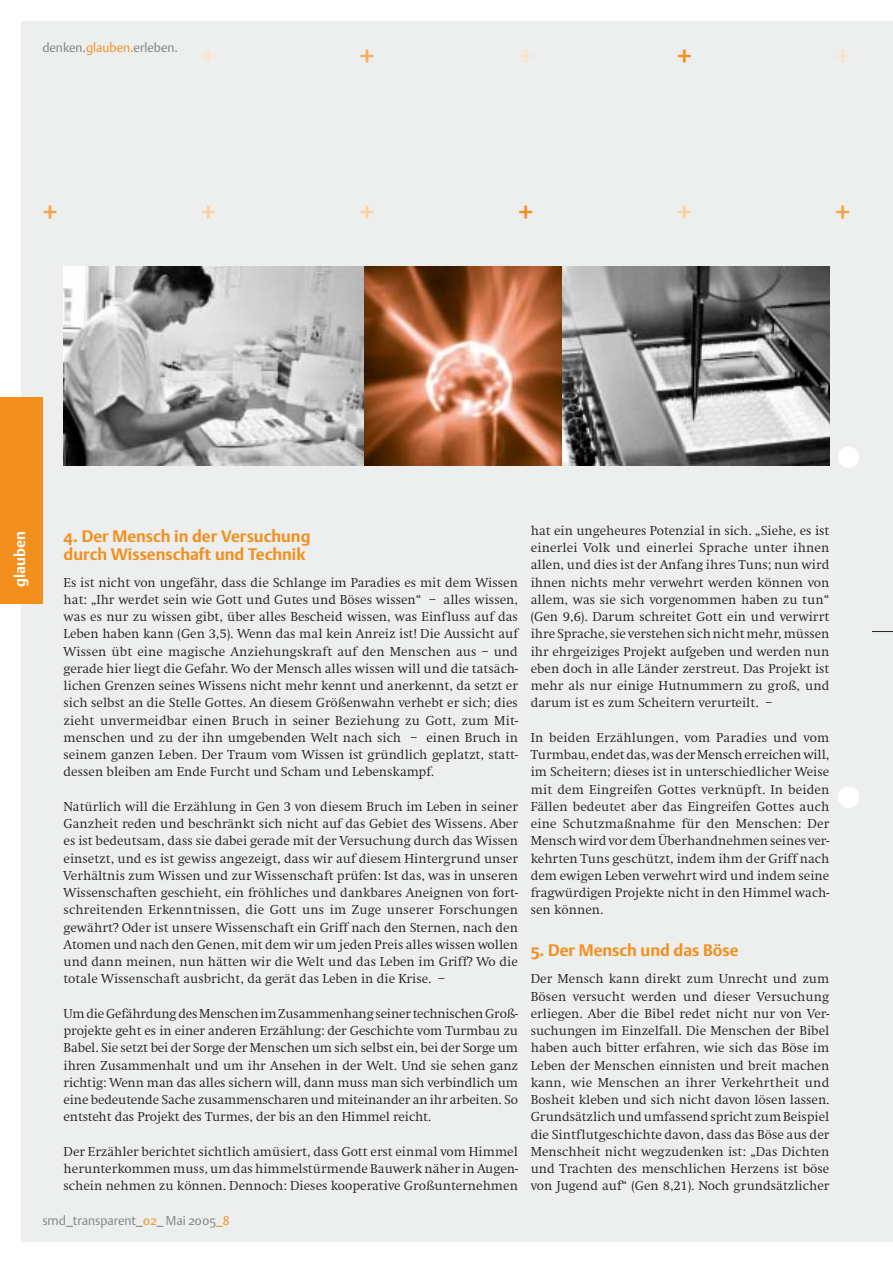
<style>
.page{position:relative;width:893px;height:1263px;background:#fff}
.page>*{position:absolute;margin:0;border:0;box-sizing:border-box;transform-origin:0 0}
.t1{font:700 27px "DTL Argo ST";color:#fde4c9}
.t2{font:700 27px "DTL Argo ST";color:#fccf9d}
.t3{font:700 27px "DTL Argo ST";color:#f38f1c}
.t4{font:700 27px "DTL Argo ST";color:#f6a349}
.t5{font:700 27px "DTL Argo ST";color:#edeeee}
.t6{font:700 27px "DTL Argo ST";color:#f7ad5f}
.t7{font:700 16.5px/17.2px "DTL Argo ST";color:#f38f1c}
.t8{font:700 15px "DTL Argo ST";color:#fff}
.t9{font:300 13.5px/17.2px "Swift EF";color:#231f1f;text-align:justify}
.t10{font:300 12.75px "DTL Argo ST";color:#808284}
.s1{color:#f38f1c}
</style>
<div class="page">
<div style="left:21px;top:21px;width:871px;height:1221px;background:#edeeee"></div>
<div style="left:837px;top:787px;width:22px;height:21px;background:#fff;border-radius:50%"></div>
<div style="left:837px;top:447px;width:22px;height:21px;background:#fff;border-radius:50%"></div>
<svg style="left:871px;top:631px;width:21px;height:1px"></svg>
<div style="left:0;top:397px;width:42px;height:207px;background:#f38f1c"></div>
<img style="left:64px;top:267px;width:498px;height:199px">
<img style="left:562px;top:267px;width:267px;height:199px">
<p class="t10" style="left:42px;top:42px;width:137px">denken.<span class="s1">glauben.</span>erleben.</p>
<h1 class="t5" style="left:42px;top:43px;width:17px">+</h1>
<h1 class="t1" style="left:201px;top:43px;width:17px">+</h1>
<h1 class="t6" style="left:359px;top:43px;width:17px">+</h1>
<h1 class="t1" style="left:518px;top:43px;width:17px">+</h1>
<h1 class="t3" style="left:676px;top:43px;width:17px">+</h1>
<h1 class="t1" style="left:835px;top:43px;width:17px">+</h1>
<h1 class="t4" style="left:42px;top:199px;width:17px">+</h1>
<h1 class="t2" style="left:201px;top:199px;width:17px">+</h1>
<h1 class="t2" style="left:359px;top:199px;width:17px">+</h1>
<h1 class="t3" style="left:518px;top:199px;width:17px">+</h1>
<h1 class="t2" style="left:676px;top:199px;width:17px">+</h1>
<h1 class="t4" style="left:835px;top:199px;width:17px">+</h1>
<p class="t8" style="left:14px;top:587px;width:57px;rotate:-90deg">glauben</p>
<p class="t7" style="left:64px;top:529px;width:248px">4. Der Mensch in der Versuchung durch Wissenschaft und Technik</p>
<p class="t9" style="left:64px;top:575px;width:456px">Es ist nicht von ungefähr, dass die Schlange im Paradies es mit dem Wissen hat: „Ihr werdet sein wie Gott und Gutes und Böses wissen“ – alles wissen, was es nur zu wissen gibt, über alles Bescheid wissen, was Einfluss auf das Leben haben kann (Gen 3,5). Wenn das mal kein Anreiz ist! Die Aussicht auf Wissen übt eine magische Anziehungskraft auf den Menschen aus – und gerade hier liegt die Gefahr. Wo der Mensch alles wissen will und die tatsäch&shy;lichen Grenzen seines Wissens nicht mehr kennt und anerkennt, da setzt er sich selbst an die Stelle Gottes. An diesem Größenwahn verhebt er sich; dies zieht unvermeidbar einen Bruch in seiner Beziehung zu Gott, zum Mit&shy;menschen und zu der ihn umgebenden Welt nach sich – einen Bruch in seinem ganzen Leben. Der Traum vom Wissen ist gründlich geplatzt, statt&shy;dessen bleiben am Ende Furcht und Scham und Lebenskampf.</p>
<p class="t9" style="left:64px;top:799px;width:456px">Natürlich will die Erzählung in Gen 3 von diesem Bruch im Leben in seiner Ganzheit reden und beschränkt sich nicht auf das Gebiet des Wissens. Aber es ist bedeutsam, dass sie dabei gerade mit der Versuchung durch das Wissen einsetzt, und es ist gewiss angezeigt, dass wir auf diesem Hintergrund unser Verhältnis zum Wissen und zur Wissenschaft prüfen: Ist das, was in unseren Wissenschaften geschieht, ein fröhliches und dankbares Aneignen von fort&shy;schreitenden Erkenntnissen, die Gott uns im Zuge unserer Forschungen gewährt? Oder ist unsere Wissenschaft ein Griff nach den Sternen, nach den Atomen und nach den Genen, mit dem wir um jeden Preis alles wissen wollen und dann meinen, nun hätten wir die Welt und das Leben im Griff? Wo die totale Wissenschaft ausbricht, da gerät das Leben in die Krise. –</p>
<p class="t9" style="left:64px;top:1006px;width:456px">Umdie Gefährdung des Menschen im Zusammenhang seiner technischen Groß&shy;projekte geht es in einer anderen Erzählung: der Geschichte vom Turmbau zu Babel. Sie setzt bei der Sorge der Menschen um sich selbst ein, bei der Sorge um ihren Zusammenhalt und um ihr Ansehen in der Welt. Und sie sehen ganz richtig: Wenn man das alles sichern will, dann muss man sich verbindlich um eine bedeutende Sache zusammenscharen und miteinander an ihr arbeiten. So entsteht das Projekt des Turmes, der bis an den Himmel reicht.</p>
<p class="t9" style="left:64px;top:1144px;width:456px">Der Erzähler berichtet sichtlich amüsiert, dass Gott erst einmal vom Himmel herunterkommen muss, um das himmelstürmende Bauwerk näher in Augen&shy;schein nehmen zu können. Dennoch: Dieses kooperative Großunternehmen</p>
<p class="t10" style="left:42px;top:1215px;width:189px">smd_transparent_<span class="s1">02</span>_ Mai 2005<span class="s1">_8</span></p>
<p class="t9" style="left:530px;top:523px;width:300px">hat ein ungeheures Potenzial in sich. „Siehe, es ist einerlei Volk und einerlei Sprache unter ihnen allen, und dies ist der Anfang ihres Tuns; nun wird ihnen nichts mehr verwehrt werden können von allem, was sie sich vorgenommen haben zu tun“ (Gen 9,6). Darum schreitet Gott ein und verwirrt ihre Sprache, sie verstehen sich nicht mehr, müssen ihr ehrgeiziges Projekt aufgeben und werden nun eben doch in alle Länder zerstreut. Das Projekt ist mehr als nur einige Hutnummern zu groß, und darum ist es zum Scheitern verurteilt. –</p>
<p class="t9" style="left:530px;top:730px;width:300px">In beiden Erzählungen, vom Paradies und vom Turmbau, endet das, was der Mensch erreichen will, im Scheitern; dieses ist in unterschiedlicher Weise mit dem Eingreifen Gottes verknüpft. In beiden Fällen bedeutet aber das Eingreifen Gottes auch eine Schutzmaßnahme für den Menschen: Der Mensch wird vor dem Überhandnehmen seines ver&shy;kehrten Tuns geschützt, indem ihm der Griff nach dem ewigen Leben verwehrt wird und indem seine fragwürdigen Projekte nicht in den Himmel wach&shy;sen können.</p>
<p class="t7" style="left:530px;top:943px;width:209px">5. Der Mensch und das Böse</p>
<p class="t9" style="left:530px;top:972px;width:300px">Der Mensch kann direkt zum Unrecht und zum Bösen versucht werden und dieser Versuchung erliegen. Aber die Bibel redet nicht nur von Ver&shy;suchungen im Einzelfall. Die Menschen der Bibel haben auch bitter erfahren, wie sich das Böse im Leben der Menschen einnisten und breit machen kann, wie Menschen an ihrer Verkehrtheit und Bosheit kleben und sich nicht davon lösen lassen.<br>Grundsätzlich und umfassend spricht zum Beispiel die Sintflutgeschichte davon, dass das Böse aus der Menschheit nicht wegzudenken ist: „Das Dichten und Trachten des menschlichen Herzens ist böse von Jugend auf“ (Gen 8,21). Noch grundsätzlicher</p>
</div>
